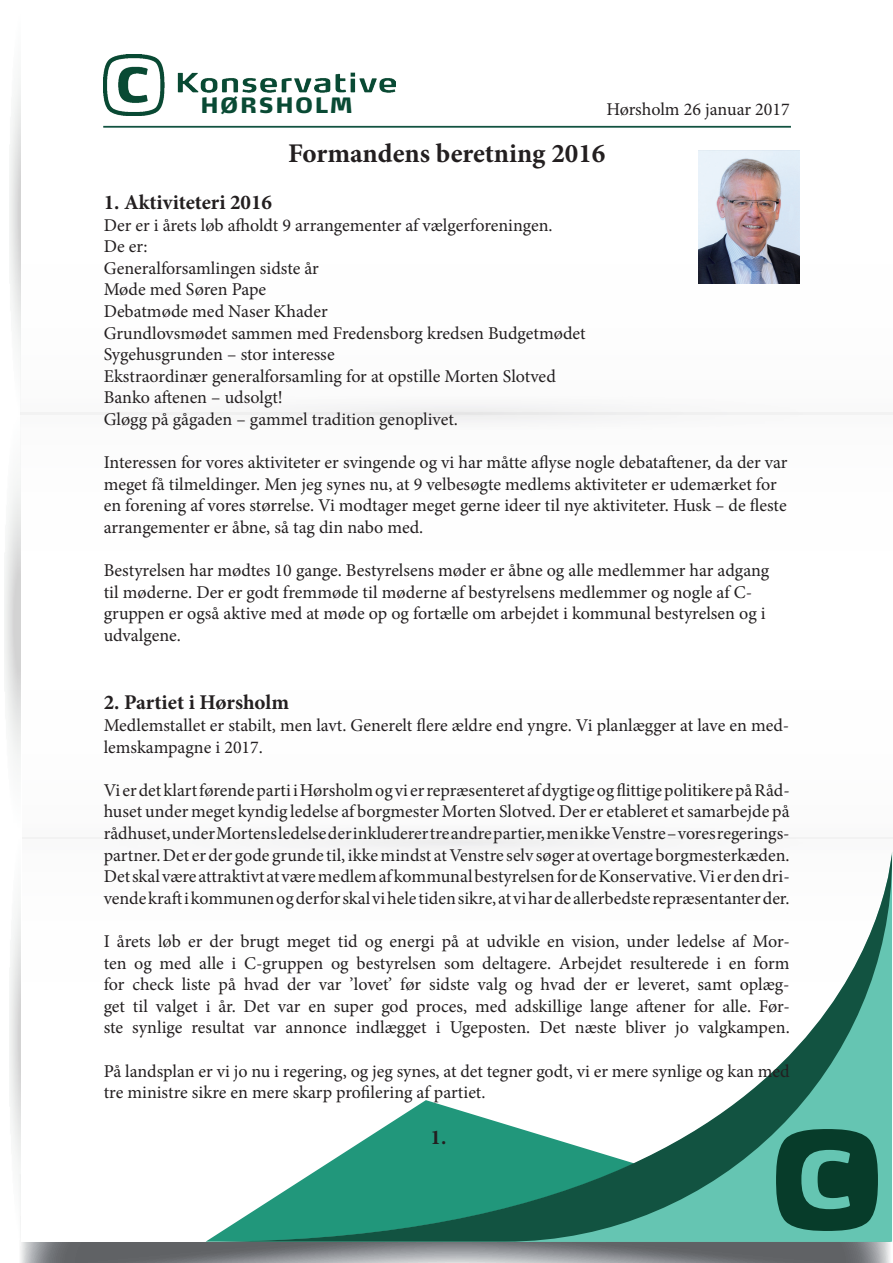
<style>
.page{position:relative;width:893px;height:1263px;background:#fff}
.page>*{position:absolute;margin:0;border:0;box-sizing:border-box;transform-origin:0 0}
.t1{font:700 27px "Minion Pro";color:#231f20}
.t2{font:700 21px "Minion Pro";color:#231f20}
.t3{font:21px "Max TF Black SC";letter-spacing:.075em;color:#094a34}
.t4{font:18px/21.6px "Minion Pro";color:#231f20}
</style>
<div class="page">
<svg style="left:19px;top:1174px;width:871px;height:89px;background:#7e8084"></svg>
<div style="left:22px;top:2px;width:870px;height:1240px;background:#fff"></div>
<svg style="left:205px;top:853px;width:687px;height:389px"></svg>
<hr style="left:103px;top:126px;width:688px;height:2px;background:#125341">
<svg style="left:776px;top:1129px;width:102px;height:102px;background:#1e5e4c"></svg>
<img style="left:104px;top:54px;width:292px;height:61px">
<img style="left:698px;top:151px;width:102px;height:133px">
<p class="t3" style="left:200px;top:92px;width:154px">HØRSHOLM</p>
<p class="t4" style="left:606px;top:99px;width:185px">Hørsholm 26 januar 2017</p>
<h1 class="t1" style="left:288px;top:134px;width:319px">Formandens beretning 2016</h1>
<p class="t2" style="left:104px;top:187px;width:170px">1. Aktiviteteri 2016</p>
<p class="t4" style="left:104px;top:214px;width:484px">Der er i årets løb afholdt 9 arrangementer af vælgerforeningen.<br>De er:<br>Generalforsamlingen sidste år<br>Møde med Søren Pape<br>Debatmøde med Naser Khader<br>Grundlovsmødet sammen med Fredensborg kredsen Budgetmødet Sygehusgrunden – stor interesse<br>Ekstraordinær generalforsamling for at opstille Morten Slotved Banko aftenen – udsolgt!<br>Gløgg på gågaden – gammel tradition genoplivet.</p>
<p class="t4" style="left:104px;top:452px;width:685px">Interessen for vores aktiviteter er svingende og vi har måtte aflyse nogle debataftener, da der var meget få tilmeldinger. Men jeg synes nu, at 9 velbesøgte medlems aktiviteter er udemærket for en forening af vores størrelse. Vi modtager meget gerne ideer til nye aktiviteter. Husk – de fleste arrangementer er åbne, så tag din nabo med.</p>
<p class="t4" style="left:104px;top:560px;width:667px">Bestyrelsen har mødtes 10 gange. Bestyrelsens møder er åbne og alle medlemmer har adgang til møderne. Der er godt fremmøde til møderne af bestyrelsens medlemmer og nogle af C&shy;gruppen er også aktive med at møde op og fortælle om arbejdet i kommunal bestyrelsen og i udvalgene.</p>
<p class="t2" style="left:104px;top:688px;width:187px">2. Partiet i Hørsholm</p>
<p class="t4" style="left:104px;top:714px;width:687px">Medlemstallet er stabilt, men lavt. Generelt flere ældre end yngre. Vi planlægger at lave en med&shy;lemskampagne i 2017.</p>
<p class="t4" style="left:104px;top:779px;width:688px;text-align:justify">Vi er det klart førende parti i Hørsholm og vi er repræsenteret af dygtige og flittige politikere på Råd&shy;huset under meget kyndig ledelse af borgmester Morten Slotved. Der er etableret et samarbejde på rådhuset, under Mortens ledelse der inkluderer tre andre partier, men ikke Venstre – vores regerings&shy;partner. Det er der gode grunde til, ikke mindst at Venstre selv søger at overtage borgmesterkæden.<br>Det skal være attraktivt at være medlem af kommunal bestyrelsen for de Konservative. Vi er den dri&shy;vende kraft i kommunen og derfor skal vi hele tiden sikre, at vi har de allerbedste repræsentanter der.</p>
<p class="t4" style="left:104px;top:930px;width:688px;text-align:justify">I årets løb er der brugt meget tid og energi på at udvikle en vision, under ledelse af Mor&shy;ten og med alle i C-gruppen og bestyrelsen som deltagere. Arbejdet resulterede i en form for check liste på hvad der var ’lovet’ før sidste valg og hvad der er leveret, samt oplæg&shy;get til valget i år. Det var en super god proces, med adskillige lange aftener for alle. Før&shy;ste synlige resultat var annonce indlægget i Ugeposten. Det næste bliver jo valgkampen.</p>
<p class="t4" style="left:104px;top:1060px;width:688px">På landsplan er vi jo nu i regering, og jeg synes, at det tegner godt, vi er mere synlige og kan med tre ministre sikre en mere skarp profilering af partiet.</p>
<p class="t2" style="left:431px;top:1123px;width:17px">1.</p>
</div>
